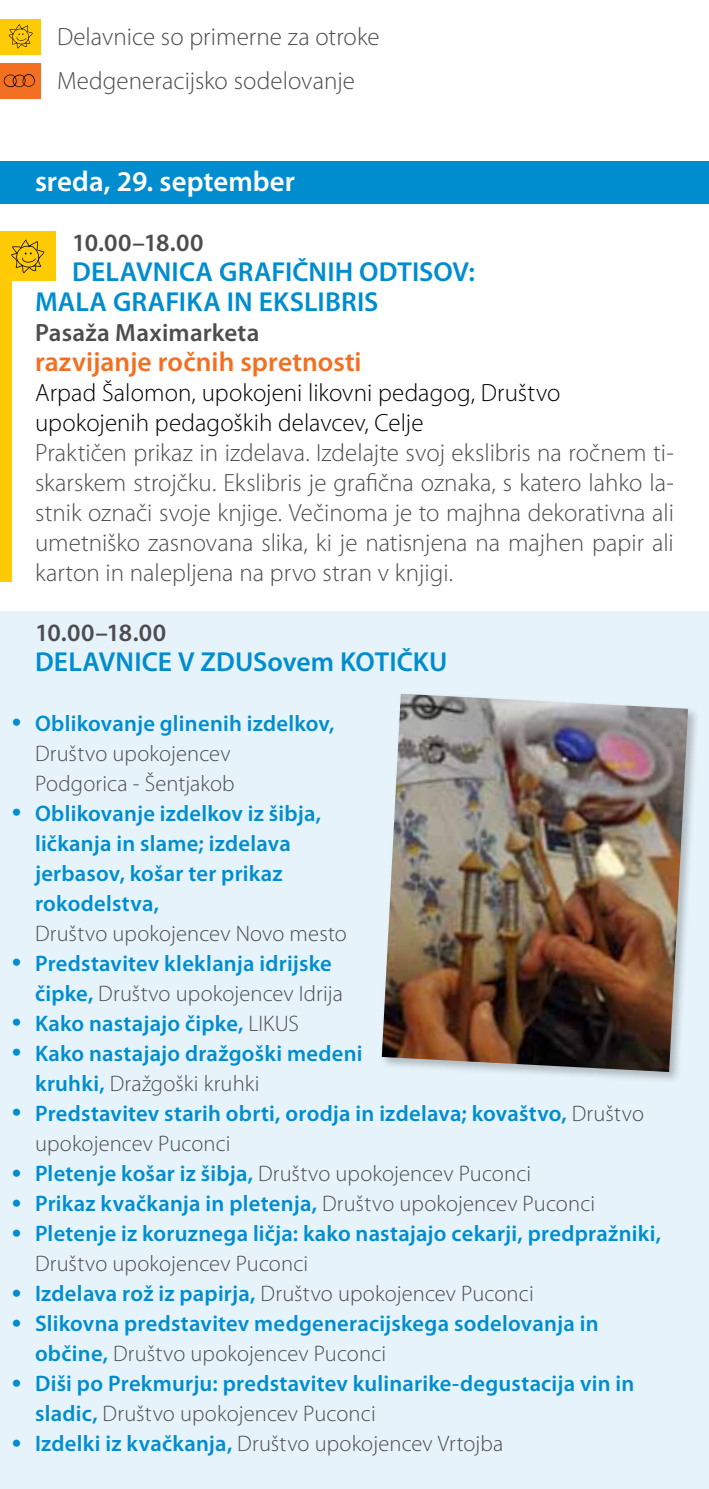
<style>
.page{position:relative;width:709px;height:1489px;background:#fff}
.page>*{position:absolute;margin:0;border:0;box-sizing:border-box;transform-origin:0 0}
.t1{font:600 28.75px "Myriad Pro";letter-spacing:.005em;color:#fff}
.t2{font:600 27.5px/30px "Myriad Pro";letter-spacing:.005em;color:#008dd0}
.t3{font:600 27.5px "Myriad Pro";letter-spacing:.005em;color:#f36f21}
.t4{font:300 25px/30px "Myriad Pro";color:#4d4d4f;text-align:justify}
.t5{font:300 25px/30px "Myriad Pro";color:#000}
.t6{font:600 25px "Myriad Pro";letter-spacing:.01em;color:#4d4d4f}
.t7{font:25px/30px "Museo 300";color:#008dd0}
.t8{font:600 22.5px/30px "Myriad Pro";letter-spacing:.01em;color:#008dd0}
.t9{font:300 22.5px/30px "Myriad Pro";letter-spacing:.005em;color:#4d4d4f}
.s1{font-weight:300;color:#4d4d4f}
</style>
<div class="page">
<div style="left:0;top:611px;width:709px;height:877px;background:#e6f3fa"></div>
<div style="left:0;top:161px;width:709px;height:42px;background:#008dd0"></div>
<div style="left:0;top:281px;width:11px;height:300px;background:#ffcb05"></div>
<div style="left:0;top:19px;width:40px;height:35px;background:#ffcb05"></div>
<div style="left:0;top:63px;width:40px;height:35px;background:#f36f21"></div>
<svg style="left:9px;top:24px;width:24px;height:25px"></svg>
<div style="left:0;top:232px;width:56px;height:49px;background:#ffcb05"></div>
<svg style="left:11px;top:239px;width:33px;height:34px"></svg>
<svg style="left:4px;top:74px;width:31px;height:13px"></svg>
<div style="left:379px;top:691px;width:321px;height:393px;background:#000;opacity:.25"></div>
<img style="left:382px;top:693px;width:306px;height:378px">
<p class="t4" style="left:57px;top:16px;width:324px;line-height:43.2px">Delavnice so primerne za otroke<br>Medgeneracijsko sodelovanje</p>
<p class="t1" style="left:35px;top:163px;width:261px">sreda, 29. september</p>
<p class="t6" style="left:72px;top:227px;width:133px">10.00–18.00</p>
<p class="t2" style="left:35px;top:256px;width:441px;text-indent:37px">Delavnica grafičnih odtisov: mala grafika in ekslibris</p>
<p class="t6" style="left:35px;top:317px;width:226px">Pasaža Maximarketa</p>
<p class="t3" style="left:35px;top:344px;width:328px">razvijanje ročnih spretnosti</p>
<p class="t5" style="left:35px;top:378px;width:527px">Arpad Šalomon, upokojeni likovni pedagog, Društvo upokojenih pedagoških delavcev, Celje</p>
<p class="t4" style="left:35px;top:438px;width:640px">Praktičen prikaz in izdelava. Izdelajte svoj ekslibris na ročnem ti&shy;skarskem strojčku. Ekslibris je grafična oznaka, s katero lahko la&shy;stnik označi svoje knjige. Večinoma je to majhna dekorativna ali umetniško zasnovana slika, ki je natisnjena na majhen papir ali karton in nalepljena na prvo stran v knjigi.</p>
<p class="t6" style="left:35px;top:617px;width:133px">10.00–18.00</p>
<p class="t2" style="left:35px;top:646px;width:410px">delavnice v ZDUSovem kotičku</p>
<p class="t7" style="left:11px;top:708px;width:12px">•</p>
<p class="t7" style="left:11px;top:798px;width:12px">•</p>
<p class="t7" style="left:11px;top:948px;width:12px">•</p>
<p class="t7" style="left:11px;top:1008px;width:12px">• •</p>
<p class="t7" style="left:11px;top:1098px;width:12px">•</p>
<p class="t7" style="left:11px;top:1158px;width:12px;text-align:justify">• • •</p>
<p class="t7" style="left:11px;top:1278px;width:12px">• •</p>
<p class="t7" style="left:11px;top:1368px;width:12px">•</p>
<p class="t7" style="left:11px;top:1428px;width:12px">•</p>
<p class="t8" style="left:35px;top:708px;width:301px">Oblikovanje glinenih izdelkov,</p>
<p class="t9" style="left:35px;top:739px;width:201px">Društvo upokojencev<br>Podgorica - Šentjakob</p>
<p class="t8" style="left:35px;top:798px;width:287px">Oblikovanje izdelkov iz šibja, ličkanja in slame; izdelava jerbasov, košar ter prikaz rokodelstva,</p>
<p class="t9" style="left:35px;top:919px;width:313px">Društvo upokojencev Novo mesto</p>
<p class="t8" style="left:35px;top:948px;width:627px">Predstavitev kleklanja idrijske<br>čipke, <span class="s1">Društvo upokojencev Idrija<br></span>Kako nastajajo čipke, <span class="s1">LIKUS<br></span>Kako nastajajo dražgoški medeni<br>kruhki, <span class="s1">Dražgoški kruhki<br></span>Predstavitev starih obrti, orodja in izdelava; kovaštvo, <span class="s1">Društvo upokojencev Puconci<br></span>Pletenje košar iz šibja, <span class="s1">Društvo upokojencev Puconci<br></span>Prikaz kvačkanja in pletenja, <span class="s1">Društvo upokojencev Puconci </span>Pletenje iz koruznega ličja: kako nastajajo cekarji, predpražniki,</p>
<p class="t8" style="left:35px;top:1248px;width:601px"><span class="s1">Društvo upokojencev Puconci<br></span>Izdelava rož iz papirja, <span class="s1">Društvo upokojencev Puconci<br></span>Slikovna predstavitev medgeneracijskega sodelovanja in občine, <span class="s1">Društvo upokojencev Puconci<br></span>Diši po Prekmurju: predstavitev kulinarike-degustacija vin in sladic, <span class="s1">Društvo upokojencev Puconci<br></span>Izdelki iz kvačkanja, <span class="s1">Društvo upokojencev Vrtojba</span></p>
</div>
